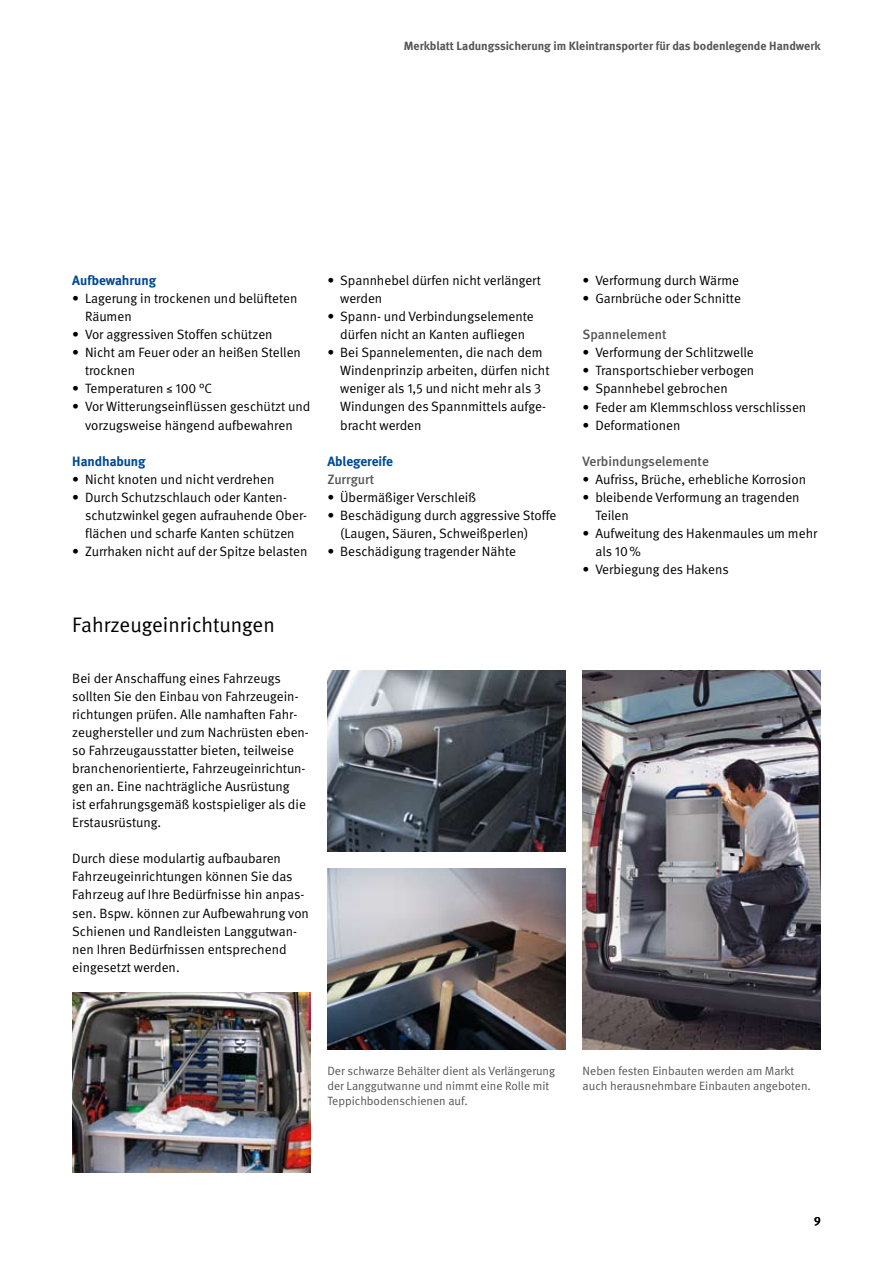
<style>
.page{position:relative;width:893px;height:1263px;background:#fff}
.page>*{position:absolute;margin:0;border:0;box-sizing:border-box;transform-origin:0 0}
.t1{font:21px "DGUV Meta";color:#000}
.t2{font:13.5px/18.1px "DGUV Meta";color:#000}
.t3{font:500 13.5px "DGUV Meta";color:#575656}
.t4{font:700 13.5px "DGUV Meta";color:#004993}
.t5{font:12px/15px "DGUV Meta";color:#575656}
.t6{font:700 12px "DGUV Meta";color:#575656}
.t7{font:500 12px "DGUV Meta";color:#000}
</style>
<div class="page">
<img style="left:327px;top:671px;width:239px;height:180px">
<img style="left:583px;top:671px;width:238px;height:378px">
<img style="left:72px;top:992px;width:238px;height:181px">
<img style="left:327px;top:868px;width:239px;height:181px">
<p class="t6" style="left:404px;top:39px;width:418px">Merkblatt Ladungssicherung im Kleintransporter für das bodenlegende Handwerk</p>
<p class="t4" style="left:72px;top:272px;width:85px">Aufbewahrung</p>
<p class="t2" style="left:85px;top:290px;width:214px;text-indent:-13px">• Lagerung in trockenen und belüfteten<br>Räumen</p>
<p class="t2" style="left:72px;top:326px;width:202px">• Vor aggressiven Stoffen schützen</p>
<p class="t2" style="left:85px;top:344px;width:217px;text-indent:-13px">• Nicht am Feuer oder an heißen Stellen trocknen</p>
<p class="t2" style="left:72px;top:380px;width:141px">• Temperaturen ≤ 100 °C</p>
<p class="t2" style="left:72px;top:398px;width:239px;text-align:center">• Vor Witterungseinflüssen geschützt und vorzugsweise hängend aufbewahren</p>
<p class="t4" style="left:72px;top:453px;width:75px">Handhabung</p>
<p class="t2" style="left:72px;top:470px;width:204px">• Nicht knoten und nicht verdrehen</p>
<p class="t2" style="left:85px;top:488px;width:223px;text-indent:-13px">• Durch Schutzschlauch oder Kanten&shy;schutzwinkel gegen aufrauhende Ober&shy;flächen und scharfe Kanten schützen</p>
<p class="t2" style="left:72px;top:543px;width:237px">• Zurrhaken nicht auf der Spitze belasten</p>
<p class="t2" style="left:340px;top:271px;width:202px;text-indent:-13px">• Spannhebel dürfen nicht verlängert werden</p>
<p class="t2" style="left:327px;top:308px;width:208px;text-align:center">• Spann- und Verbindungselemente dürfen nicht an Kanten aufliegen</p>
<p class="t2" style="left:340px;top:344px;width:211px;text-indent:-13px">• Bei Spannelementen, die nach dem<br>Windenprinzip arbeiten, dürfen nicht weniger als 1,5 und nicht mehr als 3<br>Windungen des Spannmittels aufge&shy;bracht werden</p>
<p class="t4" style="left:327px;top:453px;width:67px">Ablegereife</p>
<p class="t3" style="left:327px;top:471px;width:49px">Zurrgurt</p>
<p class="t2" style="left:327px;top:488px;width:150px">• Übermäßiger Verschleiß</p>
<p class="t2" style="left:340px;top:506px;width:218px;text-indent:-13px">• Beschädigung durch aggressive Stoffe (Laugen, Säuren, Schweißperlen)</p>
<p class="t2" style="left:327px;top:543px;width:190px">• Beschädigung tragender Nähte</p>
<h1 class="t1" style="left:72px;top:612px;width:204px">Fahrzeugeinrichtungen</h1>
<p class="t2" style="left:72px;top:669px;width:238px">Bei der Anschaffung eines Fahrzeugs sollten Sie den Einbau von Fahrzeugein&shy;richtungen prüfen. Alle namhaften Fahr&shy;zeughersteller und zum Nachrüsten eben&shy;so Fahrzeugausstatter bieten, teilweise branchenorientierte, Fahrzeugeinrichtun&shy;gen an. Eine nachträgliche Ausrüstung<br>ist erfahrungsgemäß kostspieliger als die Erstausrüstung.</p>
<p class="t2" style="left:72px;top:850px;width:238px">Durch diese modulartig aufbaubaren Fahrzeugeinrichtungen können Sie das Fahrzeug auf Ihre Bedürfnisse hin anpas&shy;sen. Bspw. können zur Aufbewahrung von Schienen und Randleisten Langgutwan&shy;nen Ihren Bedürfnissen entsprechend eingesetzt werden.</p>
<p class="t2" style="left:583px;top:272px;width:158px">• Verformung durch Wärme</p>
<p class="t2" style="left:583px;top:290px;width:160px">• Garnbrüche oder Schnitte</p>
<p class="t3" style="left:583px;top:327px;width:86px">Spannelement</p>
<p class="t2" style="left:583px;top:344px;width:173px">• Verformung der Schlitzwelle</p>
<p class="t2" style="left:583px;top:362px;width:173px">• Transportschieber verbogen</p>
<p class="t2" style="left:583px;top:380px;width:147px">• Spannhebel gebrochen</p>
<p class="t2" style="left:583px;top:398px;width:225px">• Feder am Klemmschloss verschlissen</p>
<p class="t2" style="left:583px;top:416px;width:99px">• Deformationen</p>
<p class="t3" style="left:583px;top:453px;width:128px">Verbindungselemente</p>
<p class="t2" style="left:583px;top:470px;width:225px">• Aufriss, Brüche, erhebliche Korrosion</p>
<p class="t2" style="left:595px;top:488px;width:206px;text-indent:-13px">• bleibende Verformung an tragenden<br>Teilen</p>
<p class="t2" style="left:595px;top:525px;width:224px;text-indent:-13px">• Aufweitung des Hakenmaules um mehr als 10%</p>
<p class="t2" style="left:583px;top:561px;width:148px">• Verbiegung des Hakens</p>
<p class="t5" style="left:327px;top:1064px;width:229px">Der schwarze Behälter dient als Verlängerung der Langgutwanne und nimmt eine Rolle mit<br>Teppichbodenschienen auf.</p>
<p class="t5" style="left:583px;top:1064px;width:230px">Neben festen Einbauten werden am Markt auch herausnehmbare Einbauten angeboten.</p>
<p class="t7" style="left:814px;top:1213px;width:8px">9</p>
</div>
